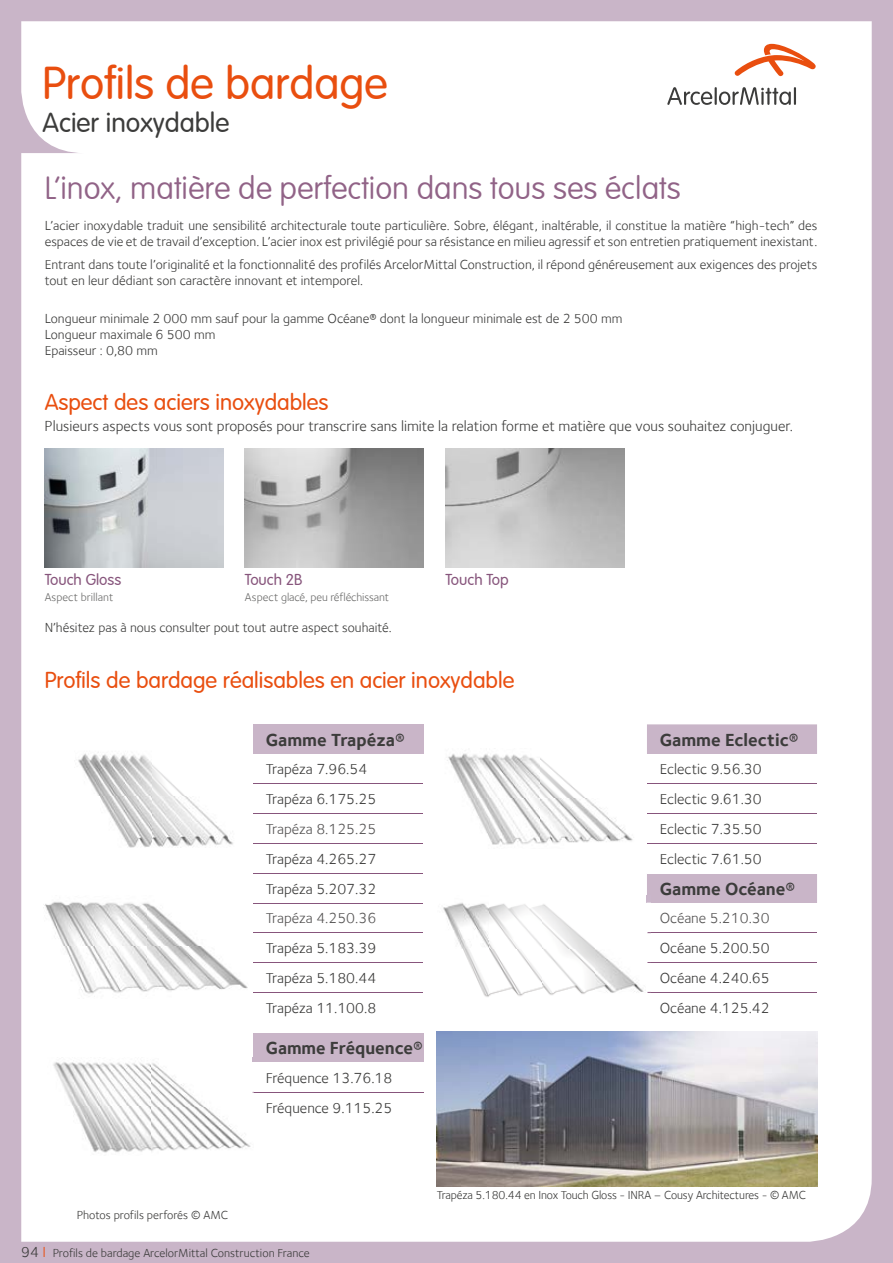
<style>
.page{position:relative;width:893px;height:1263px;background:#c9b5c8}
.page>*{position:absolute;margin:0;border:0;box-sizing:border-box;transform-origin:0 0}
.t1{font:300 45px "VAG Rounded";color:#e94e0f}
.t2{font:100 31.5px "VAG Rounded";color:#916387}
.t3{font:300 27px "VAG Rounded";color:#3c3c3b}
.t4{font:300 22.5px "VAG Rounded";color:#e94e0f}
.t5{font:700 18px "Foundry Sterling";color:#3c3c3b}
.t6{font:300 15.45px "VAG Rounded";color:#87557c}
.t7{font:15px/29.7px "Foundry Sterling";color:#3c3c3b;text-align:justify}
.t8{font:15px "Foundry Sterling";color:#555454}
.t9{font:13.5px/16.2px "Foundry Sterling";color:#3c3c3b}
.t10{font:12px "Foundry Sterling";letter-spacing:-.01em;color:#3c3c3b}
.t11{font:11.55px "Foundry Sterling";color:#6b6b6a}
.s1{font-size:15px}
.s2{font-size:15px;color:#e94e0f}
</style>
<div class="page">
<div style="left:21px;top:21px;width:851px;height:1221px;background:#fff"></div>
<img style="left:44px;top:448px;width:179px;height:119px">
<img style="left:245px;top:448px;width:179px;height:119px">
<img style="left:445px;top:448px;width:179px;height:119px">
<hr style="left:647px;top:1022px;width:170px;height:1px;background:#fff">
<img style="left:438px;top:748px;width:204px;height:101px">
<img style="left:435px;top:896px;width:212px;height:107px">
<svg style="left:647px;top:724px;width:171px;height:298px"></svg>
<div style="left:253px;top:1033px;width:170px;height:29px;background:#c9b5c8"></div>
<div style="left:253px;top:1062px;width:170px;height:30px;background:#fff"></div>
<div style="left:253px;top:1092px;width:170px;height:30px;background:#fff"></div>
<svg style="left:423px;top:1063px;width:1px;height:29px"></svg>
<hr style="left:253px;top:1092px;width:170px;height:1px;background:#87557c">
<img style="left:46px;top:1058px;width:208px;height:98px">
<img style="left:253px;top:1093px;width:1px;height:29px">
<svg style="left:253px;top:1058px;width:1px;height:35px"></svg>
<div style="left:253px;top:724px;width:170px;height:30px;background:#c9b5c8"></div>
<div style="left:254px;top:755px;width:169px;height:267px;background:#fff"></div>
<hr style="left:253px;top:754px;width:170px;height:1px;background:#fff">
<hr style="left:253px;top:754px;width:1px;height:30px;background:#fff">
<hr style="left:423px;top:754px;width:1px;height:30px;background:#fff">
<div style="left:253px;top:784px;width:171px;height:208px;background:#fff"></div>
<hr style="left:253px;top:962px;width:1px;height:30px;background:#fff">
<hr style="left:423px;top:962px;width:1px;height:30px;background:#fff">
<hr style="left:253px;top:992px;width:1px;height:30px;background:#fff">
<hr style="left:423px;top:992px;width:1px;height:30px;background:#fff">
<hr style="left:253px;top:1022px;width:170px;height:1px;background:#fff">
<hr style="left:253px;top:783px;width:170px;height:1px;background:#87557c">
<hr style="left:253px;top:813px;width:170px;height:1px;background:#87557c">
<hr style="left:253px;top:843px;width:170px;height:1px;background:#87557c">
<hr style="left:253px;top:873px;width:170px;height:1px;background:#87557c">
<hr style="left:253px;top:903px;width:170px;height:1px;background:#87557c">
<hr style="left:253px;top:932px;width:170px;height:1px;background:#87557c">
<hr style="left:253px;top:962px;width:170px;height:1px;background:#87557c">
<hr style="left:253px;top:992px;width:170px;height:1px;background:#87557c">
<img style="left:61px;top:743px;width:181px;height:107px">
<img style="left:44px;top:896px;width:205px;height:102px">
<img style="left:437px;top:1032px;width:380px;height:154px">
<svg style="left:735px;top:44px;width:81px;height:32px;background:#f8c8b5"></svg>
<svg style="left:667px;top:87px;width:129px;height:18px;background:#bfbfbf"></svg>
<h1 class="t1" style="left:43px;top:57px;width:347px">Profils de bardage</h1>
<h3 class="t3" style="left:43px;top:107px;width:188px">Acier inoxydable</h3>
<h2 class="t2" style="left:45px;top:170px;width:638px">L’inox, matière de perfection dans tous ses éclats</h2>
<p class="t9" style="left:45px;top:217px;width:774px">L’acier inoxydable traduit une sensibilité architecturale toute particulière. Sobre, élégant, inaltérable, il constitue la matière “high-tech” des espaces de vie et de travail d’exception. L’acier inox est privilégié pour sa résistance en milieu agressif et son entretien pratiquement inexistant.</p>
<p class="t9" style="left:45px;top:256px;width:774px">Entrant dans toute l’originalité et la fonctionnalité des profilés ArcelorMittal Construction, il répond généreusement aux exigences des projets tout en leur dédiant son caractère innovant et intemporel.</p>
<p class="t9" style="left:45px;top:310px;width:579px">Longueur minimale 2 000 mm sauf pour la gamme Océane® dont la longueur minimale est de 2 500 mm<br>Longueur maximale 6 500 mm<br>Epaisseur : 0,80 mm</p>
<h3 class="t4" style="left:45px;top:389px;width:285px">Aspect des aciers inoxydables</h3>
<p class="t7" style="left:45px;top:411px;width:750px">Plusieurs aspects vous sont proposés pour transcrire sans limite la relation forme et matière que vous souhaitez conjuguer.</p>
<p class="t6" style="left:45px;top:571px;width:78px">Touch Gloss</p>
<p class="t6" style="left:245px;top:571px;width:59px">Touch 2B</p>
<p class="t6" style="left:445px;top:571px;width:65px">Touch Top</p>
<p class="t11" style="left:45px;top:590px;width:70px">Aspect brillant</p>
<p class="t11" style="left:245px;top:590px;width:146px">Aspect glacé, peu réfléchissant</p>
<p class="t9" style="left:45px;top:619px;width:349px">N’hésitez pas à nous consulter pout tout autre aspect souhaité.</p>
<h3 class="t4" style="left:45px;top:667px;width:471px">Profils de bardage réalisables en acier inoxydable</h3>
<h3 class="t5" style="left:266px;top:729px;width:141px">Gamme Trapéza®</h3>
<p class="t7" style="left:266px;top:754px;width:112px">Trapéza 7.96.54<br>Trapéza 6.175.25</p>
<p class="t8" style="left:266px;top:820px;width:112px">Trapéza 8.125.25</p>
<p class="t7" style="left:266px;top:844px;width:112px">Trapéza 4.265.27<br>Trapéza 5.207.32</p>
<p class="t8" style="left:266px;top:909px;width:112px">Trapéza 4.250.36</p>
<p class="t7" style="left:266px;top:933px;width:112px">Trapéza 5.183.39<br>Trapéza 5.180.44<br>Trapéza 11.100.8</p>
<h3 class="t5" style="left:266px;top:1037px;width:159px">Gamme Fréquence®</h3>
<p class="t7" style="left:266px;top:1062px;width:128px">Fréquence 13.76.18<br>Fréquence 9.115.25</p>
<h3 class="t5" style="left:660px;top:729px;width:140px">Gamme Eclectic®</h3>
<p class="t7" style="left:660px;top:754px;width:104px">Eclectic 9.56.30<br>Eclectic 9.61.30<br>Eclectic 7.35.50<br>Eclectic 7.61.50</p>
<h3 class="t5" style="left:660px;top:878px;width:137px">Gamme Océane®</h3>
<p class="t8" style="left:660px;top:909px;width:111px">Océane 5.210.30</p>
<p class="t7" style="left:660px;top:933px;width:111px">Océane 5.200.50<br>Océane 4.240.65<br>Océane 4.125.42</p>
<p class="t10" style="left:77px;top:1208px;width:153px">Photos profils perforés © AMC</p>
<p class="t10" style="left:21px;top:1246px;width:290px"><span class="s1">94</span> <span class="s2">I</span> Profils de bardage ArcelorMittal Construction France</p>
<p class="t10" style="left:437px;top:1188px;width:371px">Trapéza 5.180.44 en Inox Touch Gloss - INRA – Cousy Architectures - © AMC</p>
</div>
